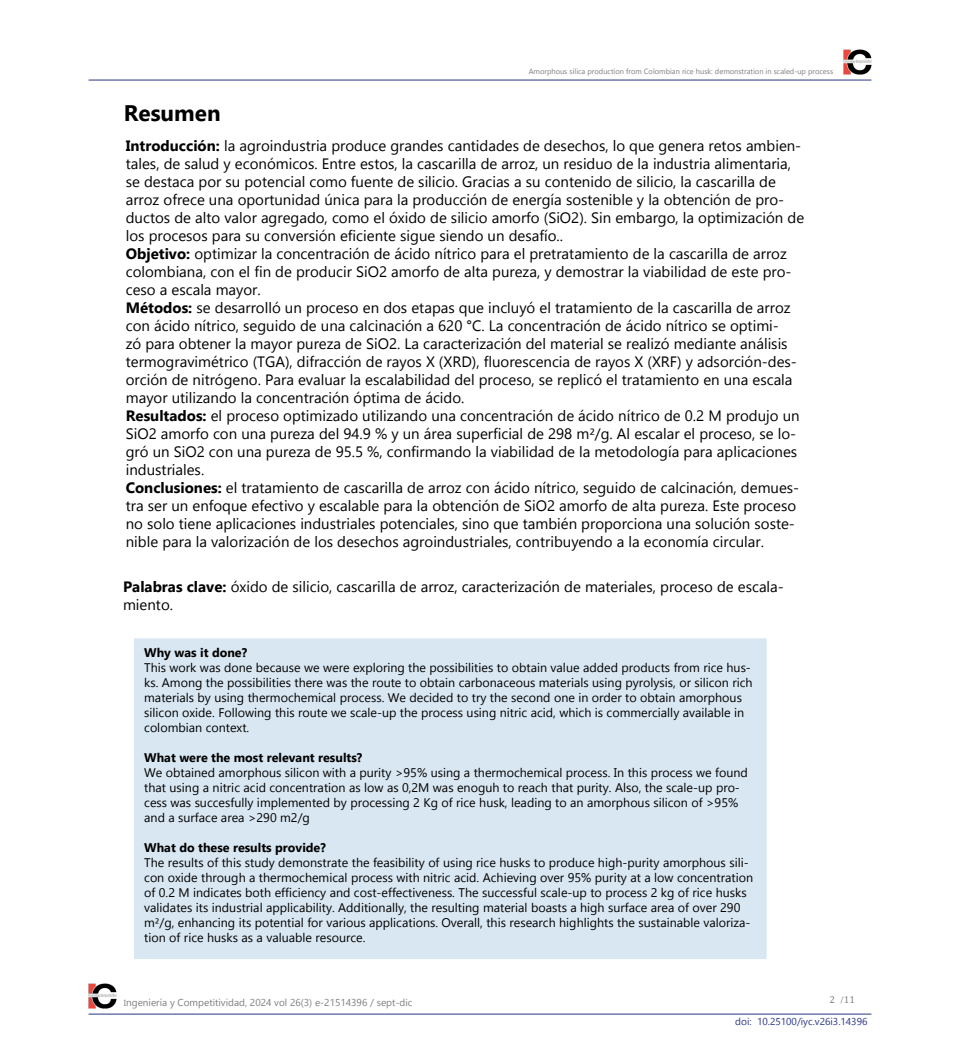
<style>
.page{position:relative;width:960px;height:1061px;background:#fff}
.page>*{position:absolute;margin:0;border:0;box-sizing:border-box;transform-origin:0 0}
.t1{font:700 22.5px "Gadugi";color:#000}
.t2{font:15px/18px "Gadugi";color:#000}
.t3{font:12.5px/15px "Gadugi";color:#000}
.t4{font:700 12.5px "Gadugi";color:#000}
.t5{font:10px "Gadugi";color:#7e7e7d}
.t6{font:10px "Gadugi";color:#283583}
.t7{font:10px "Cambria";color:#7e7e7d}
.t8{font:7.5px "Gadugi";color:#7e7e7d}
.s1{font-weight:700}
.s2{font-size:8.75px}
.s3{font-family:"Minion Pro"}
</style>
<div class="page">
<hr style="left:89px;top:1014px;width:782px;height:1px;background:#283583">
<img style="left:89px;top:983px;width:28px;height:26px">
<hr style="left:89px;top:80px;width:782px;height:1px;background:#283583">
<img style="left:843px;top:49px;width:28px;height:26px">
<div style="left:133px;top:637px;width:635px;height:323px;background:#d9e7f2;border:1px solid #fff"></div>
<p class="t8" style="left:529px;top:67px;width:306px">Amorphous silica production from Colombian rice husk: demonstration in scaled-up process</p>
<h1 class="t1" style="left:124px;top:99px;width:98px">Resumen</h1>
<p class="t2" style="left:126px;top:136px;width:680px"><span class="s1">Introducción:</span> la agroindustria produce grandes cantidades de desechos, lo que genera retos ambien&shy;tales, de salud y económicos. Entre estos, la cascarilla de arroz, un residuo de la industria alimentaria, se destaca por su potencial como fuente de silicio. Gracias a su contenido de silicio, la cascarilla de arroz ofrece una oportunidad única para la producción de energía sostenible y la obtención de pro&shy;ductos de alto valor agregado, como el óxido de silicio amorfo (SiO2). Sin embargo, la optimización de los procesos para su conversión eficiente sigue siendo un desafío..<br><span class="s1">Objetivo:</span> optimizar la concentración de ácido nítrico para el pretratamiento de la cascarilla de arroz colombiana, con el fin de producir SiO2 amorfo de alta pureza, y demostrar la viabilidad de este pro&shy;ceso a escala mayor.<br><span class="s1">Métodos:</span> se desarrolló un proceso en dos etapas que incluyó el tratamiento de la cascarilla de arroz con ácido nítrico, seguido de una calcinación a 620 °C. La concentración de ácido nítrico se optimi-<br>zó para obtener la mayor pureza de SiO2. La caracterización del material se realizó mediante análisis termogravimétrico (TGA), difracción de rayos X (XRD), fluorescencia de rayos X (XRF) y adsorción-des&shy;orción de nitrógeno. Para evaluar la escalabilidad del proceso, se replicó el tratamiento en una escala mayor utilizando la concentración óptima de ácido.<br><span class="s1">Resultados:</span> el proceso optimizado utilizando una concentración de ácido nítrico de 0.2 M produjo un SiO2 amorfo con una pureza del 94.9 % y un área superficial de 298 m²/g. Al escalar el proceso, se lo&shy;gró un SiO2 con una pureza de 95.5 %, confirmando la viabilidad de la metodología para aplicaciones industriales.<br><span class="s1">Conclusiones:</span> el tratamiento de cascarilla de arroz con ácido nítrico, seguido de calcinación, demues&shy;tra ser un enfoque efectivo y escalable para la obtención de SiO2 amorfo de alta pureza. Este proceso no solo tiene aplicaciones industriales potenciales, sino que también proporciona una solución soste&shy;nible para la valorización de los desechos agroindustriales, contribuyendo a la economía circular.</p>
<p class="t2" style="left:123px;top:578px;width:662px"><span class="s1">Palabras clave:</span> óxido de silicio, cascarilla de arroz, caracterización de materiales, proceso de escala&shy;miento.</p>
<p class="t4" style="left:144px;top:645px;width:104px">Why was it done?</p>
<p class="t3" style="left:144px;top:660px;width:610px">This work was done because we were exploring the possibilities to obtain value added products from rice hus&shy;ks. Among the possibilities there was the route to obtain carbonaceous materials using pyrolysis, or silicon rich materials by using thermochemical process. We decided to try the second one in order to obtain amorphous silicon oxide. Following this route we scale-up the process using nitric acid, which is commercially available in colombian context.</p>
<p class="t4" style="left:144px;top:750px;width:220px">What were the most relevant results?</p>
<p class="t3" style="left:144px;top:765px;width:605px">We obtained amorphous silicon with a purity &gt;95% using a thermochemical process. In this process we found that using a nitric acid concentration as low as 0,2M was enoguh to reach that purity. Also, the scale-up pro&shy;cess was succesfully implemented by processing 2 Kg of rice husk, leading to an amorphous silicon of &gt;95% and a surface area &gt;290 m2/g</p>
<p class="t4" style="left:144px;top:840px;width:183px">What do these results provide?</p>
<p class="t3" style="left:144px;top:855px;width:610px">The results of this study demonstrate the feasibility of using rice husks to produce high-purity amorphous sili&shy;con oxide through a thermochemical process with nitric acid. Achieving over 95% purity at a low concentration of 0.2 M indicates both efficiency and cost-effectiveness. The successful scale-up to process 2 kg of rice husks validates its industrial applicability. Additionally, the resulting material boasts a high surface area of over 290 m²/g, enhancing its potential for various applications. Overall, this research highlights the sustainable valoriza&shy;tion of rice husks as a valuable resource.</p>
<p class="t5" style="left:124px;top:996px;width:290px"><span class="s2">I</span>ngeniería y Competitividad, 2024 vol 26(3) e-21514396 / sept-dic</p>
<p class="t7" style="left:829px;top:994px;width:27px">2 <span class="s3">/</span>11</p>
<p class="t6" style="left:735px;top:1016px;width:134px">doi: 10.25100/iyc.v26i3.14396</p>
</div>
